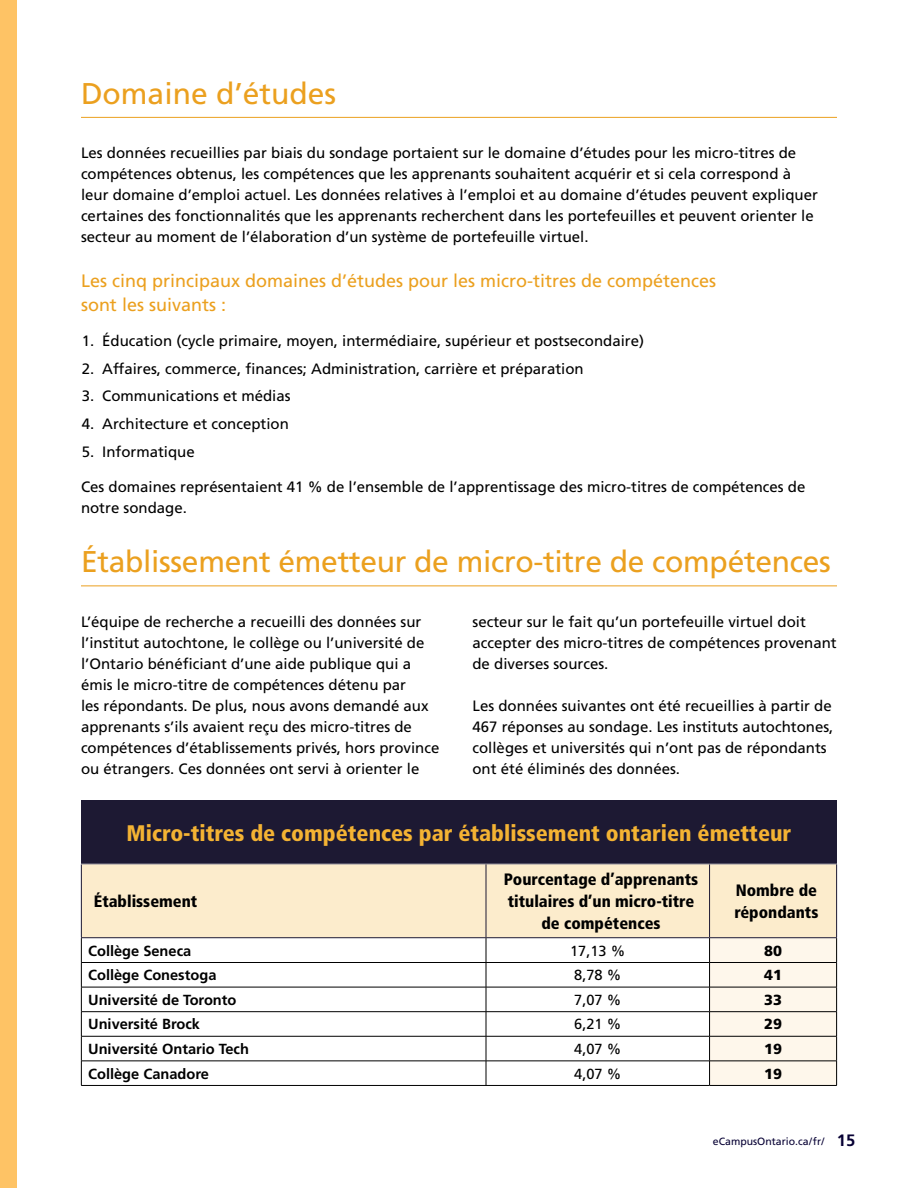
<style>
.page{position:relative;width:918px;height:1188px;background:#fff}
.page>*{position:absolute;margin:0;border:0;box-sizing:border-box;transform-origin:0 0}
.t1{font:30px "Frutiger LT Std";letter-spacing:-.01em;color:#eba01f}
.t2{font:900 condensed 22.5px "Frutiger LT Std";color:#f4b333}
.t3{font:18px/24px "Frutiger";color:#eba01f}
.t4{font:900 condensed 16.5px/21.9px "Frutiger LT Std";color:#000;text-align:center}
.t5{font:700 16.5px "Frutiger LT Std";color:#070034}
.t6{font:15px/21px "Frutiger";color:#000}
.t7{font:700 14.55px "Frutiger LT Std";color:#000}
.t8{font:14.55px "Frutiger LT Std";color:#000}
.t9{font:900 14.55px "Frutiger LT Std";color:#000}
.t10{font:10.5px "Frutiger LT Std";color:#070034}
</style>
<div class="page">
<div style="left:0;top:0;width:16px;height:1188px;background:#fec365"></div>
<hr style="left:81px;top:117px;width:756px;height:1px;background:#eba01f">
<hr style="left:81px;top:586px;width:756px;height:1px;background:#eba01f">
<div style="left:81px;top:801px;width:756px;height:63px;background:#1d1933"></div>
<div style="left:82px;top:865px;width:754px;height:72px;background:#fceccc"></div>
<hr style="left:486px;top:864px;width:224px;height:1px;background:#8e8c99">
<hr style="left:486px;top:937px;width:224px;height:1px;background:#1d1933">
<hr style="left:81px;top:962px;width:405px;height:1px;background:#000">
<hr style="left:486px;top:962px;width:224px;height:1px;background:#000">
<hr style="left:81px;top:987px;width:405px;height:1px;background:#000">
<hr style="left:486px;top:987px;width:224px;height:1px;background:#000">
<hr style="left:81px;top:1011px;width:405px;height:1px;background:#000">
<hr style="left:486px;top:1011px;width:224px;height:1px;background:#000">
<hr style="left:81px;top:1036px;width:405px;height:1px;background:#000">
<hr style="left:486px;top:1036px;width:224px;height:1px;background:#000">
<hr style="left:81px;top:1061px;width:405px;height:1px;background:#000">
<hr style="left:486px;top:1061px;width:224px;height:1px;background:#000">
<svg style="left:81px;top:938px;width:1px;height:147px"></svg>
<svg style="left:486px;top:938px;width:1px;height:147px"></svg>
<hr style="left:81px;top:1085px;width:405px;height:1px;background:#000">
<hr style="left:486px;top:1085px;width:224px;height:1px;background:#000">
<svg style="left:709px;top:938px;width:128px;height:147px;background:#ede7db"></svg>
<hr style="left:710px;top:1085px;width:127px;height:1px;background:#000">
<hr style="left:81px;top:864px;width:1px;height:73px;background:#1d1933">
<hr style="left:81px;top:864px;width:405px;height:1px;background:#8e8c99">
<hr style="left:486px;top:864px;width:1px;height:73px;background:#1d1933">
<hr style="left:81px;top:937px;width:405px;height:1px;background:#1d1933">
<hr style="left:709px;top:864px;width:1px;height:73px;background:#1d1933">
<hr style="left:710px;top:864px;width:127px;height:1px;background:#8e8c99">
<hr style="left:836px;top:864px;width:1px;height:73px;background:#1d1933">
<hr style="left:710px;top:937px;width:127px;height:1px;background:#1d1933">
<h2 class="t1" style="left:81px;top:75px;width:257px">Domaine d’études</h2>
<p class="t6" style="left:81px;top:142px;width:738px">Les données recueillies par biais du sondage portaient sur le domaine d’études pour les micro-titres de compétences obtenus, les compétences que les apprenants souhaitent acquérir et si cela correspond à leur domaine d’emploi actuel. Les données relatives à l’emploi et au domaine d’études peuvent expliquer certaines des fonctionnalités que les apprenants recherchent dans les portefeuilles et peuvent orienter le secteur au moment de l’élaboration d’un système de portefeuille virtuel.</p>
<h3 class="t3" style="left:81px;top:269px;width:637px">Les cinq principaux domaines d’études pour les micro-titres de compétences sont les suivants :</h3>
<p class="t6" style="left:82px;top:330px;width:564px">1. Éducation (cycle primaire, moyen, intermédiaire, supérieur et postsecondaire)</p>
<p class="t6" style="left:82px;top:358px;width:503px">2. Affaires, commerce, finances; Administration, carrière et préparation</p>
<p class="t6" style="left:82px;top:385px;width:210px">3. Communications et médias</p>
<p class="t6" style="left:82px;top:413px;width:208px">4. Architecture et conception</p>
<p class="t6" style="left:82px;top:441px;width:114px">5. Informatique</p>
<p class="t6" style="left:81px;top:476px;width:726px">Ces domaines représentaient 41 % de l’ensemble de l’apprentissage des micro-titres de compétences de notre sondage.</p>
<h2 class="t1" style="left:81px;top:544px;width:751px">Établissement émetteur de micro-titre de compétences</h2>
<p class="t6" style="left:81px;top:611px;width:360px">L’équipe de recherche a recueilli des données sur l’institut autochtone, le collège ou l’université de l’Ontario bénéficiant d’une aide publique qui a émis le micro-titre de compétences détenu par<br>les répondants. De plus, nous avons demandé aux apprenants s’ils avaient reçu des micro-titres de compétences d’établissements privés, hors province ou étrangers. Ces données ont servi à orienter le</p>
<p class="t6" style="left:472px;top:611px;width:366px">secteur sur le fait qu’un portefeuille virtuel doit accepter des micro-titres de compétences provenant de diverses sources.</p>
<p class="t6" style="left:472px;top:695px;width:362px">Les données suivantes ont été recueillies à partir de 467 réponses au sondage. Les instituts autochtones, collèges et universités qui n’ont pas de répondants ont été éliminés des données.</p>
<p class="t2" style="left:127px;top:819px;width:666px">Micro-titres de compétences par établissement ontarien émetteur</p>
<p class="t4" style="left:94px;top:890px;width:105px">Établissement</p>
<p class="t4" style="left:504px;top:868px;width:196px">Pourcentage d’apprenants titulaires d’un micro-titre de compétences</p>
<p class="t4" style="left:734px;top:879px;width:86px;text-align:left">Nombre de répondants</p>
<p class="t7" style="left:88px;top:942px;width:105px">Collège Seneca</p>
<p class="t8" style="left:570px;top:942px;width:57px">17,13 %</p>
<p class="t9" style="left:764px;top:942px;width:19px">80</p>
<p class="t7" style="left:88px;top:967px;width:130px">Collège Conestoga</p>
<p class="t8" style="left:574px;top:967px;width:49px">8,78 %</p>
<p class="t9" style="left:764px;top:966px;width:19px">41</p>
<p class="t7" style="left:88px;top:991px;width:150px">Université de Toronto</p>
<p class="t8" style="left:574px;top:991px;width:49px">7,07 %</p>
<p class="t9" style="left:764px;top:991px;width:19px">33</p>
<p class="t7" style="left:88px;top:1016px;width:113px">Université Brock</p>
<p class="t8" style="left:574px;top:1016px;width:49px">6,21 %</p>
<p class="t9" style="left:764px;top:1016px;width:19px">29</p>
<p class="t7" style="left:88px;top:1040px;width:162px">Université Ontario Tech</p>
<p class="t8" style="left:574px;top:1040px;width:49px">4,07 %</p>
<p class="t9" style="left:764px;top:1040px;width:19px">19</p>
<p class="t7" style="left:88px;top:1065px;width:122px">Collège Canadore</p>
<p class="t8" style="left:574px;top:1065px;width:49px">4,07 %</p>
<p class="t9" style="left:764px;top:1065px;width:19px">19</p>
<p class="t10" style="left:713px;top:1135px;width:113px">eCampusOntario.ca/fr/</p>
<p class="t5" style="left:837px;top:1131px;width:20px">15</p>
</div>
